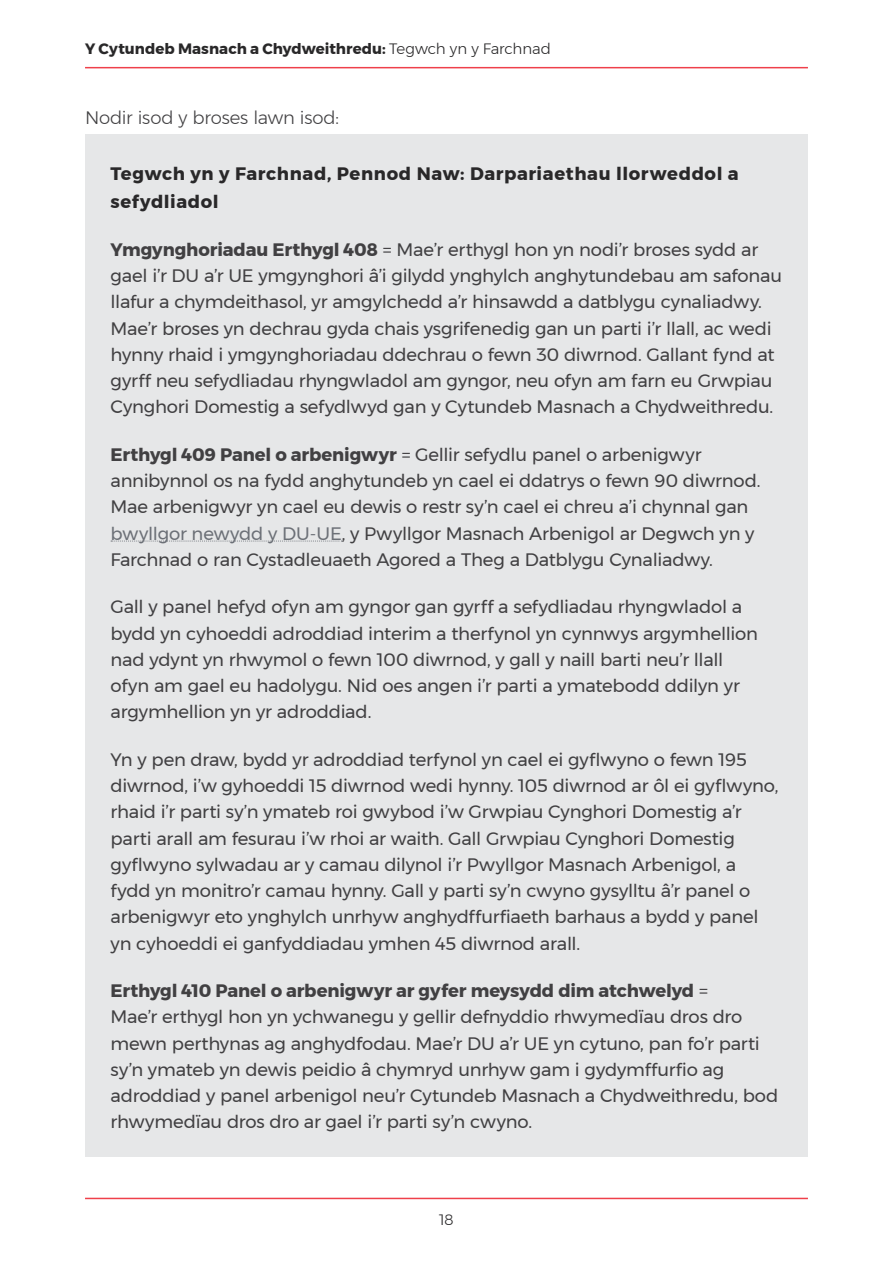
<style>
.page{position:relative;width:893px;height:1263px;background:#fff}
.page>*{position:absolute;margin:0;border:0;box-sizing:border-box;transform-origin:0 0}
.t1{font:18px/26.2px "Montserrat";letter-spacing:-.01em;color:#414042}
.t2{font:700 18px/28.5px "Montserrat";letter-spacing:.035em;color:#292829}
.t3{font:300 18px "Montserrat";letter-spacing:-.01em;color:#414042}
.t4{font:700 15px "Montserrat";color:#292829}
.t5{font:300 15px "Montserrat";color:#292829}
.s1{font-weight:300}
.s2{font-weight:700}
.s3{color:#6c7077}
</style>
<div class="page">
<hr style="left:85px;top:1198px;width:723px;height:1px;background:#ef404a">
<hr style="left:85px;top:67px;width:723px;height:1px;background:#ef404a">
<div style="left:85px;top:134px;width:723px;height:1023px;background:#e6e7e8"></div>
<svg style="left:111px;top:541px;width:231px;height:1px"></svg>
<p class="t4" style="left:85px;top:37px;width:467px">Y Cytundeb Masnach a Chydweithredu: <span class="s1">Tegwch yn y Farchnad</span></p>
<p class="t3" style="left:85px;top:104px;width:255px">Nodir isod y broses lawn isod:</p>
<p class="t2" style="left:111px;top:159px;width:630px">Tegwch yn y Farchnad, Pennod Naw: Darpariaethau llorweddol a sefydliadol</p>
<p class="t1" style="left:111px;top:236px;width:673px"><span class="s2">Ymgynghoriadau Erthygl 408</span> = Mae’r erthygl hon yn nodi’r broses sydd ar gael i’r DU a’r UE ymgynghori â’i gilydd ynghylch anghytundebau am safonau llafur a chymdeithasol, yr amgylchedd a’r hinsawdd a datblygu cynaliadwy.<br>Mae’r broses yn dechrau gyda chais ysgrifenedig gan un parti i’r llall, ac wedi hynny rhaid i ymgynghoriadau ddechrau o fewn 30 diwrnod. Gallant fynd at gyrff neu sefydliadau rhyngwladol am gyngor, neu ofyn am farn eu Grwpiau Cynghori Domestig a sefydlwyd gan y Cytundeb Masnach a Chydweithredu.</p>
<p class="t1" style="left:111px;top:441px;width:651px"><span class="s2">Erthygl 409 Panel o arbenigwyr</span> = Gellir sefydlu panel o arbenigwyr annibynnol os na fydd anghytundeb yn cael ei ddatrys o fewn 90 diwrnod.<br>Mae arbenigwyr yn cael eu dewis o restr sy’n cael ei chreu a’i chynnal gan <span class="s3">bwyllgor newydd y DU-UE</span>, y Pwyllgor Masnach Arbenigol ar Degwch yn y Farchnad o ran Cystadleuaeth Agored a Theg a Datblygu Cynaliadwy.</p>
<p class="t1" style="left:111px;top:594px;width:649px">Gall y panel hefyd ofyn am gyngor gan gyrff a sefydliadau rhyngwladol a bydd yn cyhoeddi adroddiad interim a therfynol yn cynnwys argymhellion nad ydynt yn rhwymol o fewn 100 diwrnod, y gall y naill barti neu’r llall ofyn am gael eu hadolygu. Nid oes angen i’r parti a ymatebodd ddilyn yr argymhellion yn yr adroddiad.</p>
<p class="t1" style="left:111px;top:746px;width:669px">Yn y pen draw, bydd yr adroddiad terfynol yn cael ei gyflwyno o fewn 195 diwrnod, i’w gyhoeddi 15 diwrnod wedi hynny. 105 diwrnod ar ôl ei gyflwyno, rhaid i’r parti sy’n ymateb roi gwybod i’w Grwpiau Cynghori Domestig a’r parti arall am fesurau i’w rhoi ar waith. Gall Grwpiau Cynghori Domestig gyflwyno sylwadau ar y camau dilynol i’r Pwyllgor Masnach Arbenigol, a fydd yn monitro’r camau hynny. Gall y parti sy’n cwyno gysylltu â’r panel o arbenigwyr eto ynghylch unrhyw anghydffurfiaeth barhaus a bydd y panel yn cyhoeddi ei ganfyddiadau ymhen 45 diwrnod arall.</p>
<p class="t1" style="left:111px;top:977px;width:669px"><span class="s2">Erthygl 410 Panel o arbenigwyr ar gyfer meysydd dim atchwelyd</span> =<br>Mae’r erthygl hon yn ychwanegu y gellir defnyddio rhwymedïau dros dro mewn perthynas ag anghydfodau. Mae’r DU a’r UE yn cytuno, pan fo’r parti sy’n ymateb yn dewis peidio â chymryd unrhyw gam i gydymffurfio ag adroddiad y panel arbenigol neu’r Cytundeb Masnach a Chydweithredu, bod rhwymedïau dros dro ar gael i’r parti sy’n cwyno.</p>
<p class="t5" style="left:439px;top:1208px;width:16px">18</p>
</div>
